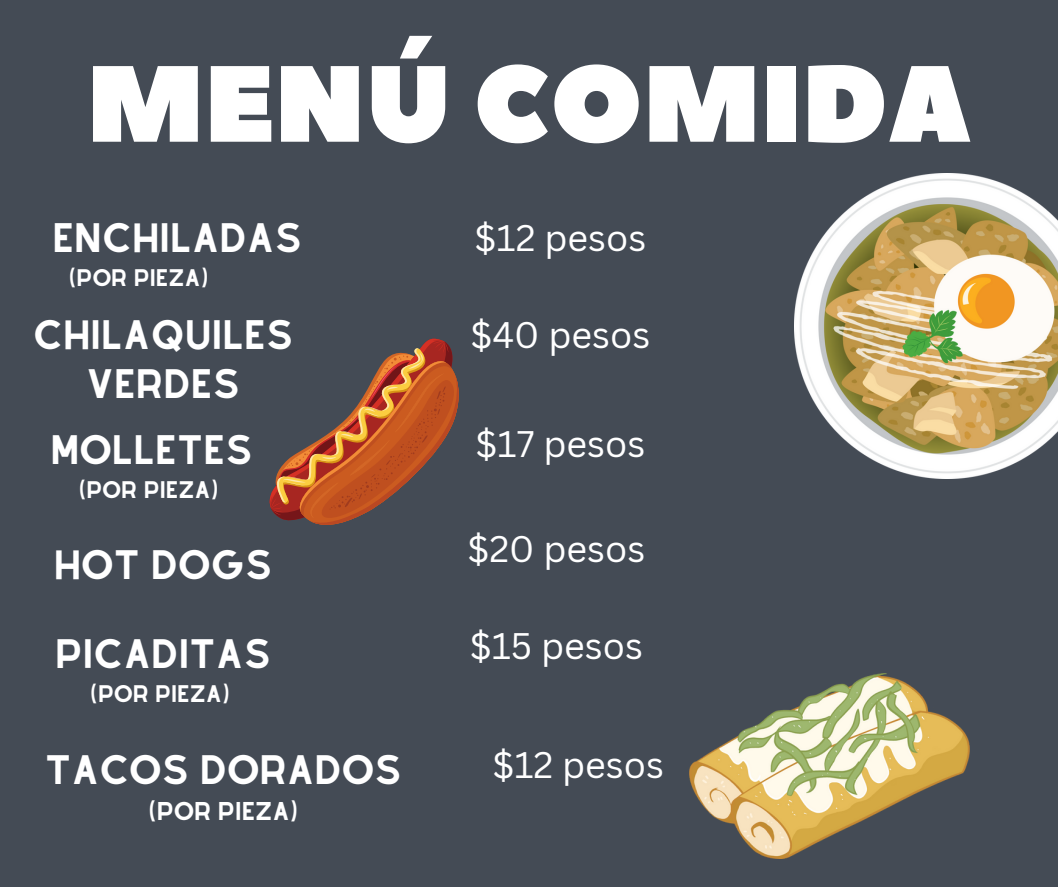
<style>
.page{position:relative;width:1058px;height:887px;background:#fff}
.page>*{position:absolute;margin:0;border:0;box-sizing:border-box;transform-origin:0 0}
.t1{font:108px "Peace Sans";color:#fff}
.t2{font:36px/49.5px "Alyssum Sans";color:#fff;text-align:center}
.t3{font:36px "Canva Sans";color:#fff}
.t4{font:22.5px "Alyssum Sans";color:#fff}
.t5{font:21px "Alyssum Sans";color:#fff}
</style>
<div class="page">
<div style="left:0;top:0;width:1058px;height:886px;background:#444b55"></div>
<img style="left:794px;top:174px;width:264px;height:305px">
<svg style="left:269px;top:338px;width:190px;height:187px"></svg>
<img style="left:689px;top:673px;width:280px;height:185px">
<p class="t1" style="left:86px;top:33px;width:886px">MENÚ COMIDA</p>
<p class="t2" style="left:53px;top:213px;width:251px">ENCHILADAS</p>
<p class="t5" style="left:69px;top:265px;width:141px">(POR PIEZA)</p>
<p class="t2" style="left:33px;top:310px;width:262px">CHILAQUILES<br>VERDES</p>
<p class="t2" style="left:51px;top:425px;width:204px">MOLLETES</p>
<p class="t5" style="left:79px;top:477px;width:141px">(POR PIEZA)</p>
<p class="t2" style="left:54px;top:540px;width:220px">HOT DOGS</p>
<p class="t2" style="left:55px;top:629px;width:217px">PICADITAS</p>
<p class="t5" style="left:90px;top:681px;width:141px">(POR PIEZA)</p>
<p class="t2" style="left:45px;top:744px;width:358px">TACOS DORADOS</p>
<p class="t4" style="left:148px;top:797px;width:151px">(POR PIEZA)</p>
<p class="t3" style="left:474px;top:213px;width:173px">$12 pesos</p>
<p class="t3" style="left:470px;top:309px;width:181px">$40 pesos</p>
<p class="t3" style="left:475px;top:419px;width:171px">$17 pesos</p>
<p class="t3" style="left:467px;top:524px;width:179px">$20 pesos</p>
<p class="t3" style="left:470px;top:620px;width:175px">$15 pesos</p>
<p class="t3" style="left:492px;top:739px;width:173px">$12 pesos</p>
</div>
